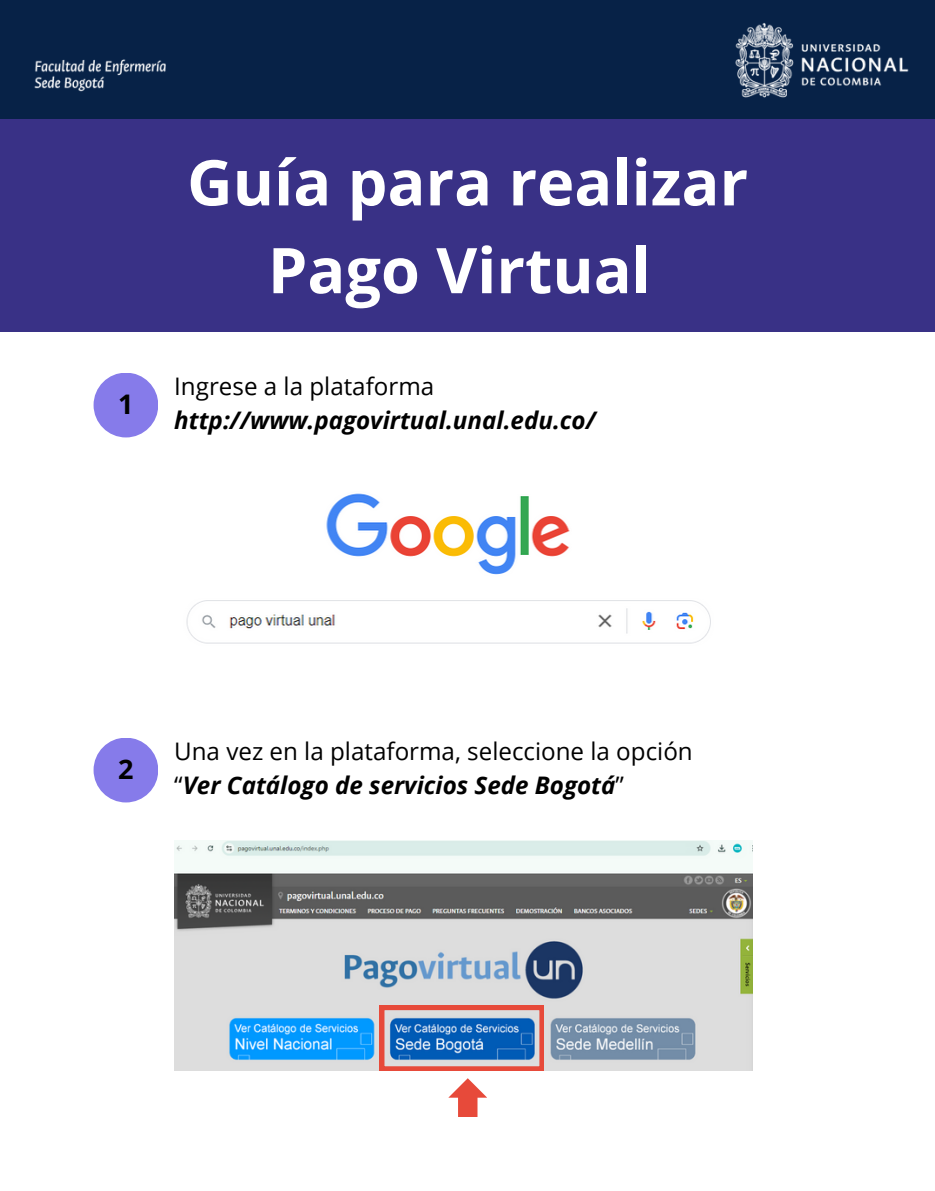
<style>
.page{position:relative;width:935px;height:1191px;background:#fff}
.page>*{position:absolute;margin:0;border:0;box-sizing:border-box;transform-origin:0 0}
.t1{font:700 63px/87.8px "Open Sans";color:#fff;text-align:center}
.t2{font:700 27px "Open Sans";color:#000}
.t3{font:italic 700 24.15px/33.8px "Open Sans";color:#000}
.t4{font:24.15px "Open Sans";color:#000}
.s1{font-weight:400;font-style:normal}
</style>
<div class="page">
<div style="left:0;top:0;width:935px;height:119px;background:#072247"></div>
<div style="left:0;top:119px;width:935px;height:213px;background:#393186"></div>
<img style="left:34px;top:23px;width:875px;height:75px">
<div style="left:94px;top:372px;width:64px;height:65px;background:#867bea;border-radius:50%"></div>
<img style="left:186px;top:493px;width:525px;height:151px">
<div style="left:94px;top:737px;width:64px;height:65px;background:#867bea;border-radius:50%"></div>
<img style="left:174px;top:840px;width:578px;height:230px">
<svg style="left:380px;top:1005px;width:164px;height:65px;background:#7483ad"></svg>
<svg style="left:448px;top:1078px;width:39px;height:38px"></svg>
<h1 class="t2" style="left:118px;top:385px;width:17px">1</h1>
<p class="t1" style="left:187px;top:137px;width:563px">Guía para realizar<br>Pago Virtual</p>
<p class="t3" style="left:174px;top:368px;width:423px"><span class="s1">Ingrese a la plataforma </span>http://www.pagovirtual.unal.edu.co/</p>
<p class="t2" style="left:118px;top:750px;width:17px">2</p>
<p class="t4" style="left:174px;top:734px;width:520px">Una vez en la plataforma, seleccione la opción</p>
<p class="t3" style="left:174px;top:767px;width:451px"><span class="s1">“</span>Ver Catálogo de servicios Sede Bogotá<span class="s1">”</span></p>
</div>
